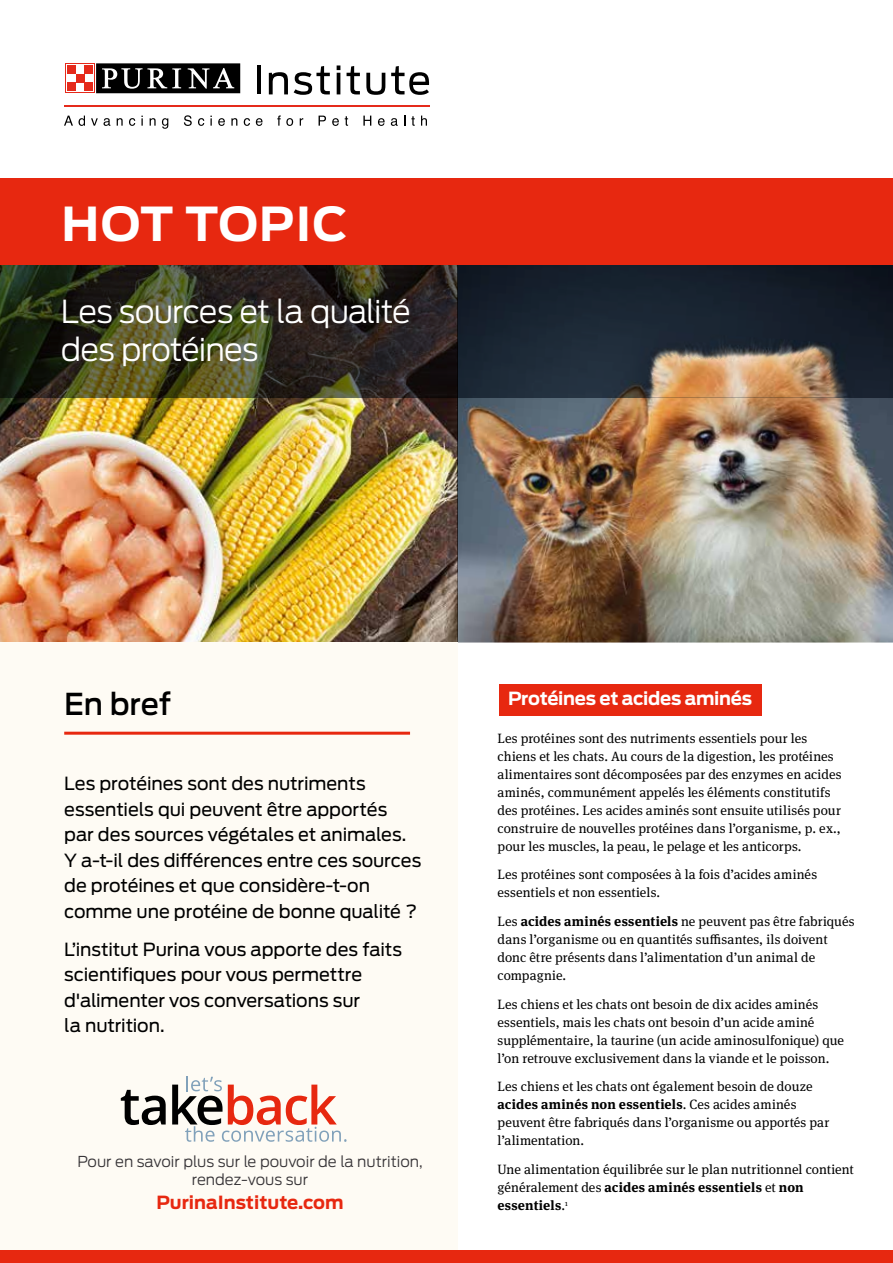
<style>
.page{position:relative;width:893px;height:1263px;background:#fff}
.page>*{position:absolute;margin:0;border:0;box-sizing:border-box;transform-origin:0 0}
.t1{font:700 46.5px "Antenna";letter-spacing:.025em;color:#fff}
.t2{font:300 31.5px/37.5px "Antenna";letter-spacing:-.03em;color:#fff}
.t3{font:500 30px "Antenna";letter-spacing:-.005em;color:#000}
.t4{font:18px/25.5px "Antenna";letter-spacing:-.005em;color:#000}
.t5{font:700 18px "Antenna";letter-spacing:-.02em;color:#fff}
.t6{font:700 18px "Antenna";color:#e72810}
.t7{font:300 15px/18px "Antenna";color:#373437;text-align:center}
.t8{font:13.5px/18px "Meta Serif Pro";letter-spacing:.01em;color:#000}
.s1{font-weight:700}
</style>
<div class="page">
<img style="left:457px;top:398px;width:436px;height:244px">
<img style="left:0;top:398px;width:457px;height:244px">
<div style="left:0;top:642px;width:457px;height:621px;background:#fefbf4"></div>
<hr style="left:64px;top:732px;width:346px;height:3px;background:#e72810">
<svg style="left:121px;top:1090px;width:45px;height:35px"></svg>
<svg style="left:172px;top:1076px;width:174px;height:66px"></svg>
<svg style="left:0;top:265px;width:457px;height:133px;background:#31301e"></svg>
<div style="left:499px;top:684px;width:263px;height:31px;background:#e72810"></div>
<div style="left:0;top:179px;width:893px;height:86px;background:#e72810"></div>
<hr style="left:64px;top:105px;width:365px;height:1px;background:#e52a1b">
<hr style="left:257px;top:65px;width:3px;height:29px;background:#000">
<svg style="left:269px;top:72px;width:19px;height:22px"></svg>
<svg style="left:294px;top:66px;width:36px;height:29px"></svg>
<hr style="left:337px;top:73px;width:3px;height:21px;background:#000">
<svg style="left:337px;top:65px;width:3px;height:5px"></svg>
<svg style="left:347px;top:66px;width:13px;height:28px"></svg>
<svg style="left:366px;top:73px;width:19px;height:22px"></svg>
<svg style="left:391px;top:66px;width:38px;height:29px"></svg>
<svg style="left:64px;top:116px;width:9px;height:10px"></svg>
<svg style="left:79px;top:116px;width:6px;height:10px"></svg>
<svg style="left:91px;top:118px;width:7px;height:8px"></svg>
<svg style="left:104px;top:118px;width:6px;height:8px"></svg>
<svg style="left:117px;top:118px;width:6px;height:8px"></svg>
<svg style="left:129px;top:118px;width:6px;height:8px"></svg>
<svg style="left:141px;top:116px;width:2px;height:10px"></svg>
<svg style="left:150px;top:118px;width:6px;height:8px"></svg>
<svg style="left:162px;top:118px;width:6px;height:11px"></svg>
<svg style="left:184px;top:115px;width:8px;height:11px"></svg>
<svg style="left:198px;top:118px;width:6px;height:8px"></svg>
<svg style="left:210px;top:116px;width:2px;height:10px"></svg>
<svg style="left:218px;top:118px;width:7px;height:8px"></svg>
<svg style="left:231px;top:118px;width:6px;height:8px"></svg>
<svg style="left:244px;top:118px;width:6px;height:8px"></svg>
<svg style="left:256px;top:118px;width:6px;height:8px"></svg>
<svg style="left:277px;top:115px;width:16px;height:11px"></svg>
<svg style="left:300px;top:118px;width:3px;height:8px"></svg>
<svg style="left:319px;top:116px;width:7px;height:10px"></svg>
<svg style="left:332px;top:118px;width:7px;height:8px"></svg>
<svg style="left:345px;top:116px;width:3px;height:10px"></svg>
<svg style="left:363px;top:116px;width:8px;height:10px"></svg>
<svg style="left:378px;top:118px;width:7px;height:8px"></svg>
<svg style="left:391px;top:118px;width:7px;height:8px"></svg>
<svg style="left:411px;top:116px;width:4px;height:10px"></svg>
<svg style="left:421px;top:116px;width:6px;height:10px"></svg>
<svg style="left:96px;top:63px;width:145px;height:31px"></svg>
<div style="left:65px;top:63px;width:30px;height:30px;background:#e52a1b"></div>
<div style="left:96px;top:63px;width:144px;height:30px;background:#000"></div>
<svg style="left:102px;top:68px;width:79px;height:21px"></svg>
<svg style="left:188px;top:68px;width:46px;height:21px"></svg>
<div style="left:66px;top:64px;width:28px;height:28px;background:#fff"></div>
<div style="left:67px;top:83px;width:9px;height:8px;background:#e52a1b"></div>
<div style="left:84px;top:83px;width:9px;height:8px;background:#e52a1b"></div>
<div style="left:76px;top:74px;width:8px;height:9px;background:#e52a1b"></div>
<div style="left:67px;top:66px;width:9px;height:8px;background:#e52a1b"></div>
<div style="left:84px;top:66px;width:9px;height:8px;background:#e52a1b"></div>
<div style="left:0;top:1251px;width:893px;height:12px;background:#e72810"></div>
<img style="left:457px;top:265px;width:436px;height:133px">
<h1 class="t1" style="left:62px;top:196px;width:288px">HOT TOPIC</h1>
<h2 class="t2" style="left:61px;top:293px;width:351px">Les sources et la qualité des protéines</h2>
<h3 class="t3" style="left:64px;top:686px;width:108px">En bref</h3>
<h3 class="t4" style="left:64px;top:771px;width:359px">Les protéines sont des nutriments essentiels qui peuvent être apportés par des sources végétales et animales.<br>Y a-t-il des différences entre ces sources de protéines et que considère-t-on comme une protéine de bonne qualité ?</h3>
<h3 class="t4" style="left:64px;top:937px;width:339px">L’institut Purina vous apporte des faits scientifiques pour vous permettre d'alimenter vos conversations sur<br>la nutrition.</h3>
<p class="t7" style="left:77px;top:1152px;width:347px">Pour en savoir plus sur le pouvoir de la nutrition, rendez-vous sur</p>
<h3 class="t6" style="left:156px;top:1191px;width:189px">PurinaInstitute.com</h3>
<h3 class="t5" style="left:508px;top:688px;width:246px">Protéines et acides aminés</h3>
<p class="t8" style="left:497px;top:728px;width:346px">Les protéines sont des nutriments essentiels pour les chiens et les chats. Au cours de la digestion, les protéines alimentaires sont décomposées par des enzymes en acides aminés, communément appelés les éléments constitutifs des protéines. Les acides aminés sont ensuite utilisés pour construire de nouvelles protéines dans l’organisme, p. ex., pour les muscles, la peau, le pelage et les anticorps.</p>
<p class="t8" style="left:497px;top:865px;width:321px">Les protéines sont composées à la fois d’acides aminés essentiels et non essentiels.</p>
<p class="t8" style="left:497px;top:912px;width:359px">Les <span class="s1">acides aminés essentiels</span> ne peuvent pas être fabriqués dans l’organisme ou en quantités suffisantes, ils doivent donc être présents dans l’alimentation d’un animal de compagnie.</p>
<p class="t8" style="left:497px;top:994px;width:348px">Les chiens et les chats ont besoin de dix acides aminés essentiels, mais les chats ont besoin d’un acide aminé supplémentaire, la taurine (un acide aminosulfonique) que l’on retrouve exclusivement dans la viande et le poisson.</p>
<p class="t8" style="left:497px;top:1077px;width:333px">Les chiens et les chats ont également besoin de douze <span class="s1">acides aminés non essentiels</span>. Ces acides aminés peuvent être fabriqués dans l’organisme ou apportés par l’alimentation.</p>
<p class="t8" style="left:497px;top:1159px;width:358px">Une alimentation équilibrée sur le plan nutritionnel contient généralement des <span class="s1">acides aminés essentiels</span> et <span class="s1">non essentiels</span>.<sup>1</sup></p>
</div>
